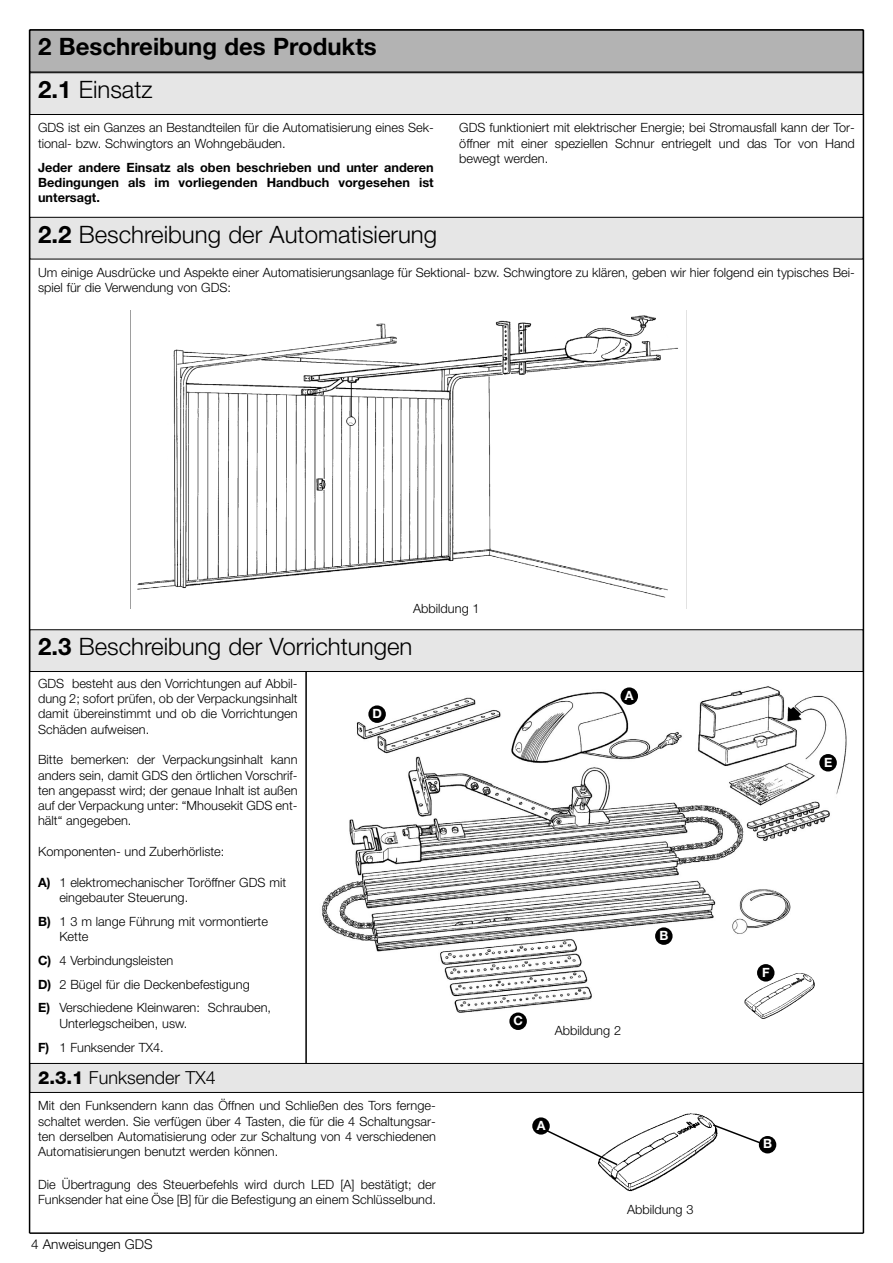
<style>
.page{position:relative;width:893px;height:1263px;background:#fff}
.page>*{position:absolute;margin:0;border:0;box-sizing:border-box;transform-origin:0 0}
.t1{font:300 24px "Helvetica Neue";color:#000}
.t2{font:700 24px/42.5px "Helvetica Neue";color:#000}
.t3{font:300 18px "Helvetica Neue";color:#000}
.t4{font:300 13.5px "Helvetica Neue";color:#000}
.t5{font:300 12.75px/15.3px "Helvetica Neue";color:#000}
.t6{font:700 12.75px/15.3px "Helvetica Neue";letter-spacing:.005em;color:#000;text-align:justify}
.t7{font:700 12.75px "Helvetica Neue";color:#fff}
.s1{font-weight:300}
.s2{font-weight:700}
.s3{font-weight:800}
</style>
<div class="page">
<img style="left:322px;top:686px;width:525px;height:330px">
<hr style="left:30px;top:29px;width:833px;height:2px;background:#000">
<hr style="left:30px;top:1232px;width:833px;height:2px;background:#000">
<hr style="left:29px;top:30px;width:1px;height:1203px;background:#000">
<hr style="left:862px;top:30px;width:2px;height:1203px;background:#000">
<div style="left:30px;top:218px;width:832px;height:41px;background:#e6e6e6"></div>
<div style="left:30px;top:217px;width:833px;height:42px;border:1px solid #000"></div>
<div style="left:30px;top:630px;width:832px;height:41px;background:#e6e6e6"></div>
<div style="left:30px;top:629px;width:833px;height:43px;border:1px solid #000"></div>
<div style="left:30px;top:31px;width:832px;height:41px;background:#b3b3b3"></div>
<div style="left:30px;top:30px;width:833px;height:42px;border:1px solid #000"></div>
<div style="left:30px;top:73px;width:832px;height:41px;background:#e6e6e6"></div>
<div style="left:30px;top:72px;width:833px;height:43px;border:1px solid #000"></div>
<hr style="left:305px;top:672px;width:2px;height:391px;background:#000">
<img style="left:742px;top:969px;width:75px;height:50px">
<div style="left:620px;top:687px;width:18px;height:18px;background:#000;border-radius:50%"></div>
<div style="left:655px;top:927px;width:17px;height:18px;background:#000;border-radius:50%"></div>
<div style="left:757px;top:964px;width:17px;height:18px;background:#000;border-radius:50%"></div>
<div style="left:509px;top:1013px;width:18px;height:17px;background:#000;border-radius:50%"></div>
<div style="left:368px;top:705px;width:18px;height:18px;background:#000;border-radius:50%"></div>
<div style="left:819px;top:754px;width:17px;height:18px;background:#000;border-radius:50%"></div>
<img style="left:137px;top:315px;width:541px;height:283px">
<div style="left:30px;top:1064px;width:832px;height:28px;background:#e6e6e6"></div>
<div style="left:30px;top:1063px;width:833px;height:30px;border:1px solid #000"></div>
<img style="left:600px;top:1113px;width:114px;height:79px">
<svg style="left:545px;top:1128px;width:74px;height:39px"></svg>
<svg style="left:711px;top:1123px;width:48px;height:23px"></svg>
<div style="left:758px;top:1136px;width:18px;height:17px;background:#000;border-radius:50%"></div>
<div style="left:532px;top:1117px;width:17px;height:18px;background:#000;border-radius:50%"></div>
<h1 class="t2" style="left:38px;top:28px;width:340px">2 Beschreibung des Produkts<br>2.1 <span class="s1">Einsatz</span></h1>
<p class="t5" style="left:38px;top:122px;width:397px">GDS ist ein Ganzes an Bestandteilen für die Automatisierung eines Sek&shy;tional- bzw. Schwingtors an Wohngebäuden.</p>
<p class="t6" style="left:38px;top:161px;width:397px">Jeder andere Einsatz als oben beschrieben und unter anderen Bedingungen als im vorliegenden Handbuch vorgesehen ist untersagt.</p>
<h1 class="t1" style="left:38px;top:225px;width:400px"><span class="s2">2.2</span> Beschreibung der Automatisierung</h1>
<p class="t5" style="left:459px;top:122px;width:397px;text-align:justify">GDS funktioniert mit elektrischer Energie; bei Stromausfall kann der Tor&shy;öffner mit einer speziellen Schnur entriegelt und das Tor von Hand bewegt werden.</p>
<p class="t5" style="left:38px;top:266px;width:818px">Um einige Ausdrücke und Aspekte einer Automatisierungsanlage für Sektional- bzw. Schwingtore zu klären, geben wir hier folgend ein typisches Bei&shy;spiel für die Verwendung von GDS:</p>
<p class="t5" style="left:413px;top:602px;width:68px">Abbildung 1</p>
<h1 class="t1" style="left:38px;top:638px;width:376px"><span class="s2">2.3</span> Beschreibung der Vorrichtungen</h1>
<p class="t5" style="left:38px;top:677px;width:261px;text-align:justify">GDS besteht aus den Vorrichtungen auf Abbil&shy;dung 2; sofort prüfen, ob der Verpackungsinhalt damit übereinstimmt und ob die Vorrichtungen Schäden aufweisen.</p>
<p class="t5" style="left:38px;top:753px;width:261px;text-align:justify">Bitte bemerken: der Verpackungsinhalt kann anders sein, damit GDS den örtlichen Vorschrif&shy;ten angepasst wird; der genaue Inhalt ist außen auf der Verpackung unter: “Mhousekit GDS ent&shy;hält“ angegeben.</p>
<p class="t5" style="left:38px;top:845px;width:188px">Komponenten- und Zuberhörliste:</p>
<p class="t5" style="left:59px;top:876px;width:228px;text-indent:-21px"><span class="s2">A)</span> 1 elektromechanischer Toröffner GDS mit eingebauter Steuerung.</p>
<p class="t5" style="left:59px;top:915px;width:210px;text-indent:-21px"><span class="s2">B)</span> 1 3 m lange Führung mit vormontierte<br>Kette</p>
<p class="t5" style="left:38px;top:950px;width:234px;line-height:23.9px"><span class="s2">C)</span> 4 Verbindungsleisten<br><span class="s2">D)</span> 2 Bügel für die Deckenbefestigung<br><span class="s2">E)</span> Verschiedene Kleinwaren: Schrauben,</p>
<p class="t5" style="left:38px;top:1012px;width:151px;line-height:23.9px;text-indent:21px">Unterlegscheiben, usw.<br><span class="s2">F)</span> 1 Funksender TX4.</p>
<p class="t5" style="left:554px;top:1024px;width:68px">Abbildung 2</p>
<p class="t7" style="left:625px;top:691px;width:10px">A</p>
<p class="t7" style="left:372px;top:709px;width:11px">D</p>
<p class="t7" style="left:513px;top:1016px;width:11px">C</p>
<p class="t7" style="left:659px;top:931px;width:10px">B</p>
<h2 class="t3" style="left:38px;top:1072px;width:179px"><span class="s3">2.3.1</span> Funksender TX4</h2>
<p class="t5" style="left:38px;top:1099px;width:399px;text-align:justify">Mit den Funksendern kann das Öffnen und Schließen des Tors fernge&shy;schaltet werden. Sie verfügen über 4 Tasten, die für die 4 Schaltungsar&shy;ten derselben Automatisierung oder zur Schaltung von 4 verschiedenen Automatisierungen benutzt werden können.</p>
<p class="t5" style="left:38px;top:1178px;width:399px">Die Übertragung des Steuerbefehls wird durch LED [A] bestätigt; der<br>Funksender hat eine Öse [B] für die Befestigung an einem Schlüsselbund.</p>
<p class="t4" style="left:31px;top:1239px;width:123px">4 Anweisungen GDS</p>
<p class="t7" style="left:536px;top:1121px;width:10px">A</p>
<p class="t5" style="left:627px;top:1203px;width:68px">Abbildung 3</p>
<p class="t7" style="left:824px;top:757px;width:10px">E</p>
<p class="t7" style="left:762px;top:968px;width:9px">F</p>
<p class="t7" style="left:763px;top:1139px;width:10px">B</p>
</div>
